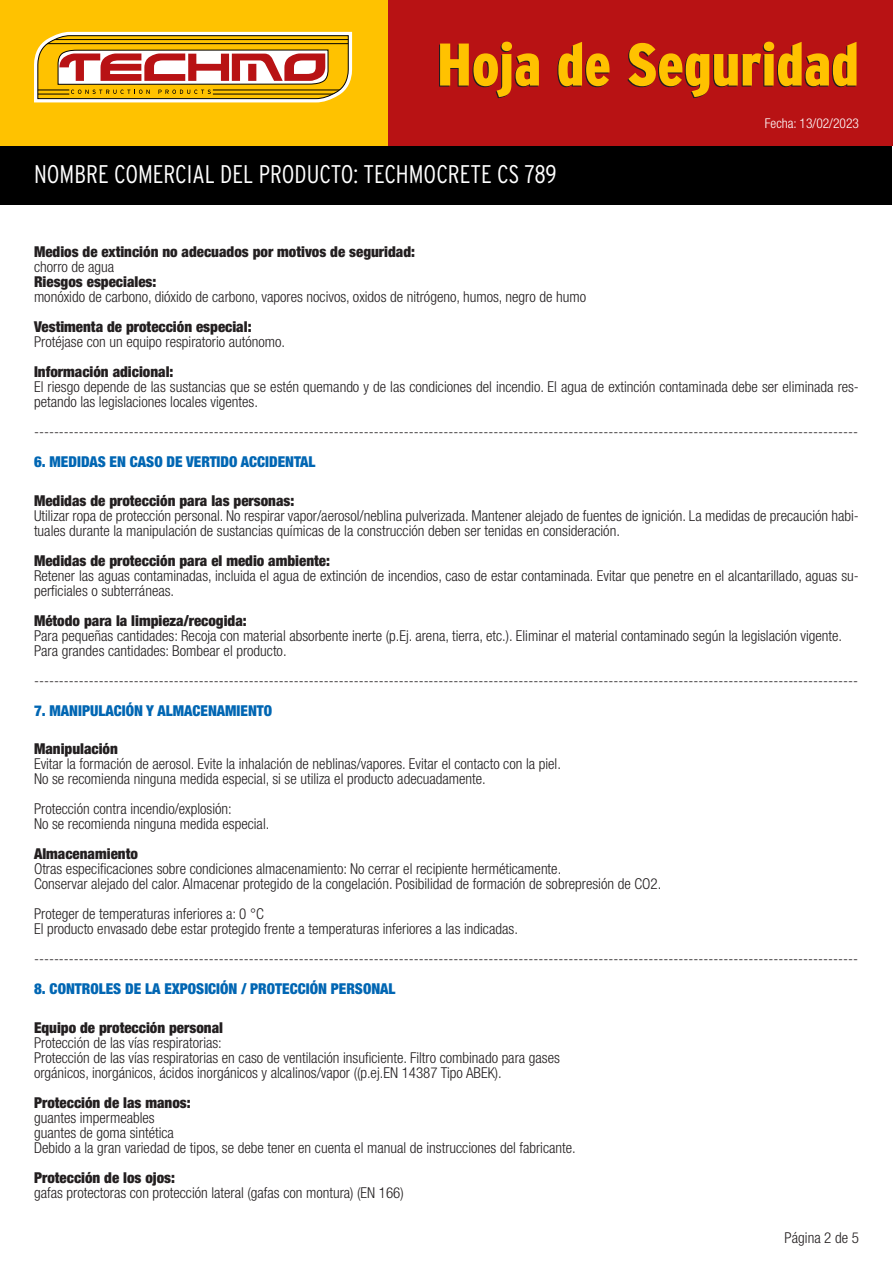
<style>
.page{position:relative;width:893px;height:1263px;background:#fff}
.page>*{position:absolute;margin:0;border:0;box-sizing:border-box;transform-origin:0 0}
.t1{font:900 condensed 60px "Interstate";color:#ffc200}
.t2{font:300 condensed 25.5px "Interstate";color:#fff}
.general{font:300 condensed 15px/15px "Helvetica Neue LT Std";color:#231f20}
.general-2{font:900 condensed 15px "Helvetica Neue LT Std";color:#231f20}
.ladillo_azul{font:900 condensed 15px "Helvetica Neue LT Std";color:#0166b3}
.t3{font:300 condensed 13.5px "Helvetica Neue LT Std";color:#fff}
</style>
<div class="page">
<div style="left:0;top:104px;width:892px;height:101px;background:#000"></div>
<div style="left:0;top:0;width:892px;height:145px;background:#ffc200"></div>
<div style="left:388px;top:0;width:504px;height:145px;background:#b81214"></div>
<svg style="left:34px;top:31px;width:319px;height:72px"></svg>
<h1 class="t1" style="left:437px;top:31px;width:423px">Hoja de Seguridad</h1>
<h2 class="t2" style="left:34px;top:160px;width:524px">NOMBRE COMERCIAL DEL PRODUCTO: TECHMOCRETE CS 789</h2>
<p class="t3" style="left:765px;top:116px;width:96px">Fecha: 13/02/2023</p>
<p class="general-2" style="left:34px;top:243px;width:383px">Medios de extinción no adecuados por motivos de seguridad:</p>
<p class="general" style="left:34px;top:259px;width:82px">chorro de agua</p>
<p class="general-2" style="left:34px;top:273px;width:124px">Riesgos especiales:</p>
<p class="general" style="left:34px;top:289px;width:554px">monóxido de carbono, dióxido de carbono, vapores nocivos, oxidos de nitrógeno, humos, negro de humo</p>
<p class="general-2" style="left:34px;top:318px;width:219px">Vestimenta de protección especial:</p>
<p class="general" style="left:34px;top:334px;width:253px">Protéjase con un equipo respiratorio autónomo.</p>
<p class="general-2" style="left:34px;top:363px;width:141px">Información adicional:</p>
<p class="general" style="left:34px;top:379px;width:826px">El riesgo depende de las sustancias que se estén quemando y de las condiciones del incendio. El agua de extinción contaminada debe ser eliminada res&shy;petando las legislaciones locales vigentes.</p>
<p class="general" style="left:34px;top:424px;width:826px">---------------------------------------------------------------------------------------------------------------------------------------------------------------------</p>
<p class="ladillo_azul" style="left:34px;top:453px;width:283px">6. MEDIDAS EN CASO DE VERTIDO ACCIDENTAL</p>
<p class="general-2" style="left:34px;top:491px;width:262px">Medidas de protección para las personas:</p>
<p class="general" style="left:34px;top:508px;width:826px">Utilizar ropa de protección personal. No respirar vapor/aerosol/neblina pulverizada. Mantener alejado de fuentes de ignición. La medidas de precaución habi&shy;tuales durante la manipulación de sustancias químicas de la construcción deben ser tenidas en consideración.</p>
<p class="general-2" style="left:34px;top:551px;width:297px">Medidas de protección para el medio ambiente:</p>
<p class="general" style="left:34px;top:568px;width:826px">Retener las aguas contaminadas, incluida el agua de extinción de incendios, caso de estar contaminada. Evitar que penetre en el alcantarillado, aguas su&shy;perficiales o subterráneas.</p>
<p class="general-2" style="left:34px;top:611px;width:214px">Método para la limpieza/recogida:</p>
<p class="general" style="left:34px;top:628px;width:810px">Para pequeñas cantidades: Recoja con material absorbente inerte (p.Ej. arena, tierra, etc.). Eliminar el material contaminado según la legislación vigente.</p>
<p class="general" style="left:34px;top:643px;width:254px">Para grandes cantidades: Bombear el producto.</p>
<p class="general" style="left:34px;top:673px;width:826px">---------------------------------------------------------------------------------------------------------------------------------------------------------------------</p>
<p class="ladillo_azul" style="left:34px;top:701px;width:240px">7. MANIPULACIÓN Y ALMACENAMIENTO</p>
<p class="general-2" style="left:34px;top:740px;width:85px">Manipulación</p>
<p class="general" style="left:34px;top:756px;width:528px">Evitar la formación de aerosol. Evite la inhalación de neblinas/vapores. Evitar el contacto con la piel.</p>
<p class="general" style="left:34px;top:771px;width:453px">No se recomienda ninguna medida especial, si se utiliza el producto adecuadamente.</p>
<p class="general" style="left:34px;top:801px;width:199px">Protección contra incendio/explosión:</p>
<p class="general" style="left:34px;top:816px;width:237px">No se recomienda ninguna medida especial.</p>
<p class="general-2" style="left:34px;top:845px;width:105px">Almacenamiento</p>
<p class="general" style="left:34px;top:861px;width:529px">Otras especificaciones sobre condiciones almacenamiento: No cerrar el recipiente herméticamente.</p>
<p class="general" style="left:34px;top:876px;width:629px">Conservar alejado del calor. Almacenar protegido de la congelación. Posibilidad de formación de sobrepresión de CO2.</p>
<p class="general" style="left:34px;top:906px;width:231px">Proteger de temperaturas inferiores a: 0 °C</p>
<p class="general" style="left:34px;top:921px;width:485px">El producto envasado debe estar protegido frente a temperaturas inferiores a las indicadas.</p>
<p class="general" style="left:34px;top:951px;width:826px">---------------------------------------------------------------------------------------------------------------------------------------------------------------------</p>
<p class="ladillo_azul" style="left:34px;top:980px;width:363px">8. CONTROLES DE LA EXPOSICIÓN / PROTECCIÓN PERSONAL</p>
<p class="general-2" style="left:34px;top:1018px;width:191px">Equipo de protección personal</p>
<p class="general" style="left:34px;top:1035px;width:189px">Protección de las vías respiratorias:</p>
<p class="general" style="left:34px;top:1050px;width:527px">Protección de las vías respiratorias en caso de ventilación insuficiente. Filtro combinado para gases</p>
<p class="general" style="left:34px;top:1065px;width:469px">orgánicos, inorgánicos, ácidos inorgánicos y alcalinos/vapor ((p.ej.EN 14387 Tipo ABEK).</p>
<p class="general-2" style="left:34px;top:1093px;width:158px">Protección de las manos:</p>
<p class="general" style="left:34px;top:1110px;width:122px">guantes impermeables</p>
<p class="general" style="left:34px;top:1125px;width:141px">guantes de goma sintética</p>
<p class="general" style="left:34px;top:1140px;width:543px">Debido a la gran variedad de tipos, se debe tener en cuenta el manual de instrucciones del fabricante.</p>
<p class="general-2" style="left:34px;top:1168px;width:143px">Protección de los ojos:</p>
<p class="general" style="left:34px;top:1185px;width:371px">gafas protectoras con protección lateral (gafas con montura) (EN 166)</p>
<p class="general" style="left:785px;top:1230px;width:76px">Página 2 de 5</p>
</div>
